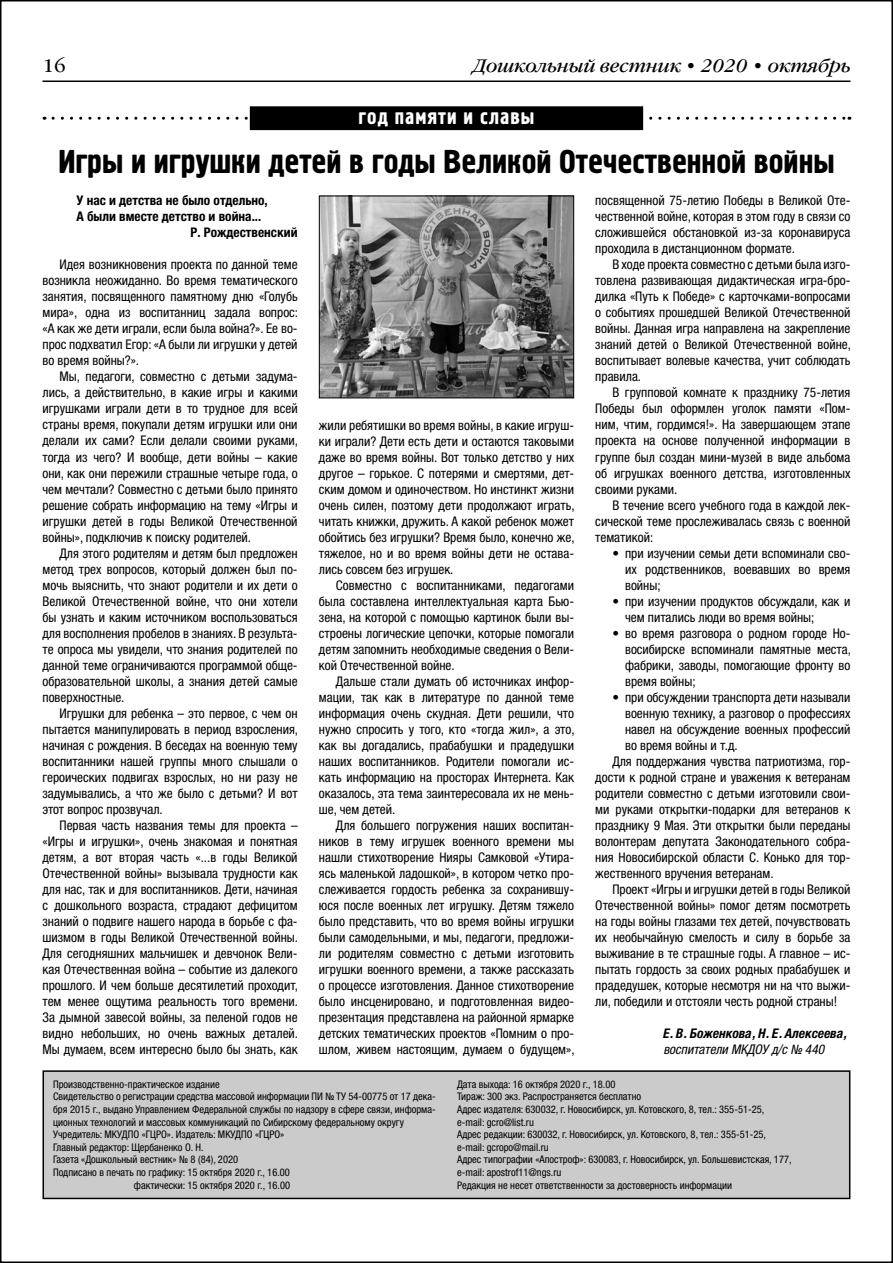
<style>
.page{position:relative;width:893px;height:1263px;background:#fff}
.page>*{position:absolute;margin:0;border:0;box-sizing:border-box;transform-origin:0 0}
.t1{font:33px "Hermes C";color:#000}
.t2{font:21px "Hermes C";letter-spacing:.05em;color:#fff}
.t3{font:italic 18px "Garamond Book C";color:#000}
.t4{font:18px "Garamond Book C";color:#000}
.t5{font:condensed 13.35px/16px "Helvetica Neue LTW1 G";color:#000;text-align:justify}
.t6{font:700 condensed 13.35px "Helvetica Neue LTW1 G";color:#000}
.t7{font:italic 700 condensed 13.35px "Helvetica Neue LTW1 G";color:#000}
.t8{font:italic condensed 13.35px "Helvetica Neue LTW1 G";color:#000}
.t9{font:condensed 10.5px/12.6px "Helvetica Neue LTW1 G";color:#000}
</style>
<div class="page">
<hr style="left:43px;top:81px;width:807px;height:1px;background:#000">
<svg style="left:53px;top:106px;width:797px;height:25px"></svg>
<div style="left:43px;top:1071px;width:807px;height:127px;background:#cbcbcb"></div>
<div style="left:43px;top:1070px;width:807px;height:129px;border:2px solid #000"></div>
<img style="left:321px;top:198px;width:251px;height:198px">
<div style="left:319px;top:196px;width:255px;height:202px;border:1px solid #000"></div>
<h3 class="t4" style="left:43px;top:56px;width:24px">16</h3>
<h3 class="t3" style="left:474px;top:56px;width:378px">Дошкольный вестник • 2020 • октябрь</h3>
<h2 class="t2" style="left:359px;top:105px;width:177px">год памяти и славы</h2>
<h1 class="t1" style="left:58px;top:143px;width:778px">Игры и игрушки детей в годы Великой Отечественной войны</h1>
<p class="t6" style="left:77px;top:192px;width:193px">У нас и детства не было отдельно,</p>
<p class="t6" style="left:77px;top:208px;width:186px">А были вместе детство и война...</p>
<p class="t6" style="left:191px;top:224px;width:109px">Р. Рождественский</p>
<p class="t5" style="left:43px;top:257px;width:257px;text-indent:17px">Идея возникновения проекта по данной теме возникла неожиданно. Во время тематического занятия, посвященного памятному дню «Голубь мира», одна из воспитанниц задала вопрос: «А как же дети играли, если была война?». Ее во&shy;прос подхватил Егор: «А были ли игрушки у детей во время войны?».</p>
<p class="t5" style="left:43px;top:369px;width:257px;text-indent:17px">Мы, педагоги, совместно с детьми задума&shy;лись, а действительно, в какие игры и какими игрушками играли дети в то трудное для всей страны время, покупали детям игрушки или они делали их сами? Если делали своими руками, тогда из чего? И вообще, дети войны – какие они, как они пережили страшные четыре года, о чем мечтали? Совместно с детьми было принято решение собрать информацию на тему «Игры и игрушки детей в годы Великой Отечественной войны», подключив к поиску родителей.</p>
<p class="t5" style="left:43px;top:545px;width:257px;text-indent:17px">Для этого родителям и детям был предложен метод трех вопросов, который должен был по&shy;мочь выяснить, что знают родители и их дети о Великой Отечественной войне, что они хотели бы узнать и каким источником воспользоваться для восполнения пробелов в знаниях. В результа&shy;те опроса мы увидели, что знания родителей по данной теме ограничиваются программой обще&shy;образовательной школы, а знания детей самые поверхностные.</p>
<p class="t5" style="left:43px;top:705px;width:257px;text-indent:17px">Игрушки для ребенка – это первое, с чем он пытается манипулировать в период взросления, начиная с рождения. В беседах на военную тему воспитанники нашей группы много слышали о героических подвигах взрослых, но ни разу не задумывались, а что же было с детьми? И вот этот вопрос прозвучал.</p>
<p class="t5" style="left:43px;top:817px;width:257px;text-indent:17px">Первая часть названия темы для проекта – «Игры и игрушки», очень знакомая и понятная детям, а вот вторая часть «...в годы Великой Отечественной войны» вызывала трудности как для нас, так и для воспитанников. Дети, начиная с дошкольного возраста, страдают дефицитом знаний о подвиге нашего народа в борьбе с фа&shy;шизмом в годы Великой Отечественной войны.<br>Для сегодняшних мальчишек и девчонок Вели&shy;кая Отечественная война – событие из далекого прошлого. И чем больше десятилетий проходит, тем менее ощутима реальность того времени.<br>За дымной завесой войны, за пеленой годов не видно небольших, но очень важных деталей.<br>Мы думаем, всем интересно было бы знать, как</p>
<p class="t5" style="left:319px;top:417px;width:257px">жили ребятишки во время войны, в какие игруш&shy;ки играли? Дети есть дети и остаются таковыми даже во время войны. Вот только детство у них другое – горькое. С потерями и смертями, дет&shy;ским домом и одиночеством. Но инстинкт жизни очень силен, поэтому дети продолжают играть, читать книжки, дружить. А какой ребенок может обойтись без игрушки? Время было, конечно же, тяжелое, но и во время войны дети не остава&shy;лись совсем без игрушек.</p>
<p class="t5" style="left:319px;top:577px;width:257px;text-indent:17px">Совместно с воспитанниками, педагогами была составлена интеллектуальная карта Бью&shy;зена, на которой с помощью картинок были вы&shy;строены логические цепочки, которые помогали детям запомнить необходимые сведения о Вели&shy;кой Отечественной войне.</p>
<p class="t5" style="left:319px;top:673px;width:257px;text-indent:17px">Дальше стали думать об источниках инфор&shy;мации, так как в литературе по данной теме информация очень скудная. Дети решили, что нужно спросить у того, кто «тогда жил», а это, как вы догадались, прабабушки и прадедушки наших воспитанников. Родители помогали ис&shy;кать информацию на просторах Интернета. Как оказалось, эта тема заинтересовала их не мень&shy;ше, чем детей.</p>
<p class="t5" style="left:319px;top:817px;width:257px;text-indent:17px">Для большего погружения наших воспитан&shy;ников в тему игрушек военного времени мы нашли стихотворение Нияры Самковой «Утира&shy;ясь маленькой ладошкой», в котором четко про&shy;слеживается гордость ребенка за сохранившу&shy;юся после военных лет игрушку. Детям тяжело было представить, что во время войны игрушки были самодельными, и мы, педагоги, предложи&shy;ли родителям совместно с детьми изготовить игрушки военного времени, а также рассказать о процессе изготовления. Данное стихотворение было инсценировано, и подготовленная видео&shy;презентация представлена на районной ярмарке детских тематических проектов «Помним о про&shy;шлом, живем настоящим, думаем о будущем»,</p>
<p class="t5" style="left:595px;top:192px;width:257px">посвященной 75-летию Победы в Великой Оте&shy;чественной войне, которая в этом году в связи со сложившейся обстановкой из-за коронавируса проходила в дистанционном формате.</p>
<p class="t5" style="left:595px;top:257px;width:257px;text-indent:17px">В ходе проекта совместно с детьми была изго&shy;товлена развивающая дидактическая игра-бро&shy;дилка «Путь к Победе» с карточками-вопросами о событиях прошедшей Великой Отечественной войны. Данная игра направлена на закрепление знаний детей о Великой Отечественной войне, воспитывает волевые качества, учит соблюдать правила.</p>
<p class="t5" style="left:595px;top:385px;width:257px;text-indent:17px">В групповой комнате к празднику 75-летия Победы был оформлен уголок памяти «Пом&shy;ним, чтим, гордимся!». На завершающем этапе проекта на основе полученной информации в группе был создан мини-музей в виде альбома об игрушках военного детства, изготовленных своими руками.</p>
<p class="t5" style="left:595px;top:497px;width:257px;text-indent:17px">В течение всего учебного года в каждой лек&shy;сической теме прослеживалась связь с военной тематикой:</p>
<p class="t5" style="left:625px;top:545px;width:227px;text-indent:-13px">• при изучении семьи дети вспоминали сво&shy;их родственников, воевавших во время войны;</p>
<p class="t5" style="left:625px;top:593px;width:227px;text-indent:-13px">• при изучении продуктов обсуждали, как и чем питались люди во время войны;</p>
<p class="t5" style="left:625px;top:625px;width:227px;text-indent:-13px">• во время разговора о родном городе Но&shy;восибирске вспоминали памятные места, фабрики, заводы, помогающие фронту во время войны;</p>
<p class="t5" style="left:612px;top:689px;width:240px">• при обсуждении транспорта дети называли</p>
<p class="t5" style="left:625px;top:705px;width:227px">военную технику, а разговор о профессиях</p>
<p class="t5" style="left:625px;top:721px;width:227px">навел на обсуждение военных профессий</p>
<p class="t5" style="left:625px;top:737px;width:114px">во время войны и т.д.</p>
<p class="t5" style="left:612px;top:753px;width:240px">Для поддержания чувства патриотизма, гор-</p>
<p class="t5" style="left:595px;top:769px;width:257px">дости к родной стране и уважения к ветеранам</p>
<p class="t5" style="left:595px;top:785px;width:257px">родители совместно с детьми изготовили свои-</p>
<p class="t5" style="left:595px;top:801px;width:257px">ми руками открытки-подарки для ветеранов к</p>
<p class="t5" style="left:595px;top:817px;width:257px">празднику 9 Мая. Эти открытки были переданы</p>
<p class="t5" style="left:595px;top:833px;width:257px">волонтерам депутата Законодательного собра-</p>
<p class="t5" style="left:595px;top:849px;width:257px">ния Новосибирской области С. Конько для тор-</p>
<p class="t5" style="left:595px;top:865px;width:180px">жественного вручения ветеранам.</p>
<p class="t5" style="left:612px;top:881px;width:240px">Проект «Игры и игрушки детей в годы Великой</p>
<p class="t5" style="left:595px;top:897px;width:257px">Отечественной войны» помог детям посмотреть</p>
<p class="t5" style="left:595px;top:913px;width:257px">на годы войны глазами тех детей, почувствовать</p>
<p class="t5" style="left:595px;top:929px;width:257px">их необычайную смелость и силу в борьбе за</p>
<p class="t5" style="left:595px;top:945px;width:257px">выживание в те страшные годы. А главное – ис-</p>
<p class="t5" style="left:595px;top:961px;width:257px">пытать гордость за своих родных прабабушек и</p>
<p class="t5" style="left:595px;top:977px;width:257px">прадедушек, которые несмотря ни на что выжи-</p>
<p class="t5" style="left:595px;top:993px;width:243px">ли, победили и отстояли честь родной страны!</p>
<p class="t7" style="left:663px;top:1025px;width:185px">Е. В. Боженкова, Н. Е. Алексеева,</p>
<p class="t8" style="left:663px;top:1042px;width:162px">воспитатели МКДОУ д/с № 440</p>
<p class="t9" style="left:53px;top:1078px;width:168px">Производственно-практическое издание</p>
<p class="t9" style="left:53px;top:1090px;width:384px">Свидетельство о регистрации средства массовой информации ПИ № ТУ 54-00775 от 17 дека-</p>
<p class="t9" style="left:53px;top:1103px;width:383px">бря 2015 г., выдано Управлением Федеральной службы по надзору в сфере связи, информа-</p>
<p class="t9" style="left:53px;top:1116px;width:352px">ционных технологий и массовых коммуникаций по Сибирскому федеральному округу</p>
<p class="t9" style="left:53px;top:1128px;width:233px">Учредитель: МКУДПО «ГЦРО». Издатель: МКУДПО «ГЦРО»</p>
<p class="t9" style="left:53px;top:1141px;width:152px">Главный редактор: Щербаненко О. Н.</p>
<p class="t9" style="left:53px;top:1153px;width:186px">Газета «Дошкольный вестник» № 8 (84), 2020</p>
<p class="t9" style="left:53px;top:1166px;width:238px">Подписано в печать по графику: 15 октября 2020 г., 16.00</p>
<p class="t9" style="left:134px;top:1179px;width:158px">фактически: 15 октября 2020 г., 16.00</p>
<p class="t9" style="left:457px;top:1078px;width:336px">Дата выхода: 16 октября 2020 г., 18.00<br>Тираж: 300 экз. Распространяется бесплатно<br>Адрес издателя: 630032, г. Новосибирск, ул. Котовского, 8, тел.: 355-51-25, е-mail: gcro@list.ru<br>Адрес редакции: 630032, г. Новосибирск, ул. Котовского, 8, тел.: 355-51-25, е-mail: gcropo@mail.ru<br>Адрес типографии «Апостроф»: 630083, г. Новосибирск, ул. Большевистская, 177, е-mail: apostrof11@ngs.ru<br>Редакция не несет ответственности за достоверность информации</p>
</div>
